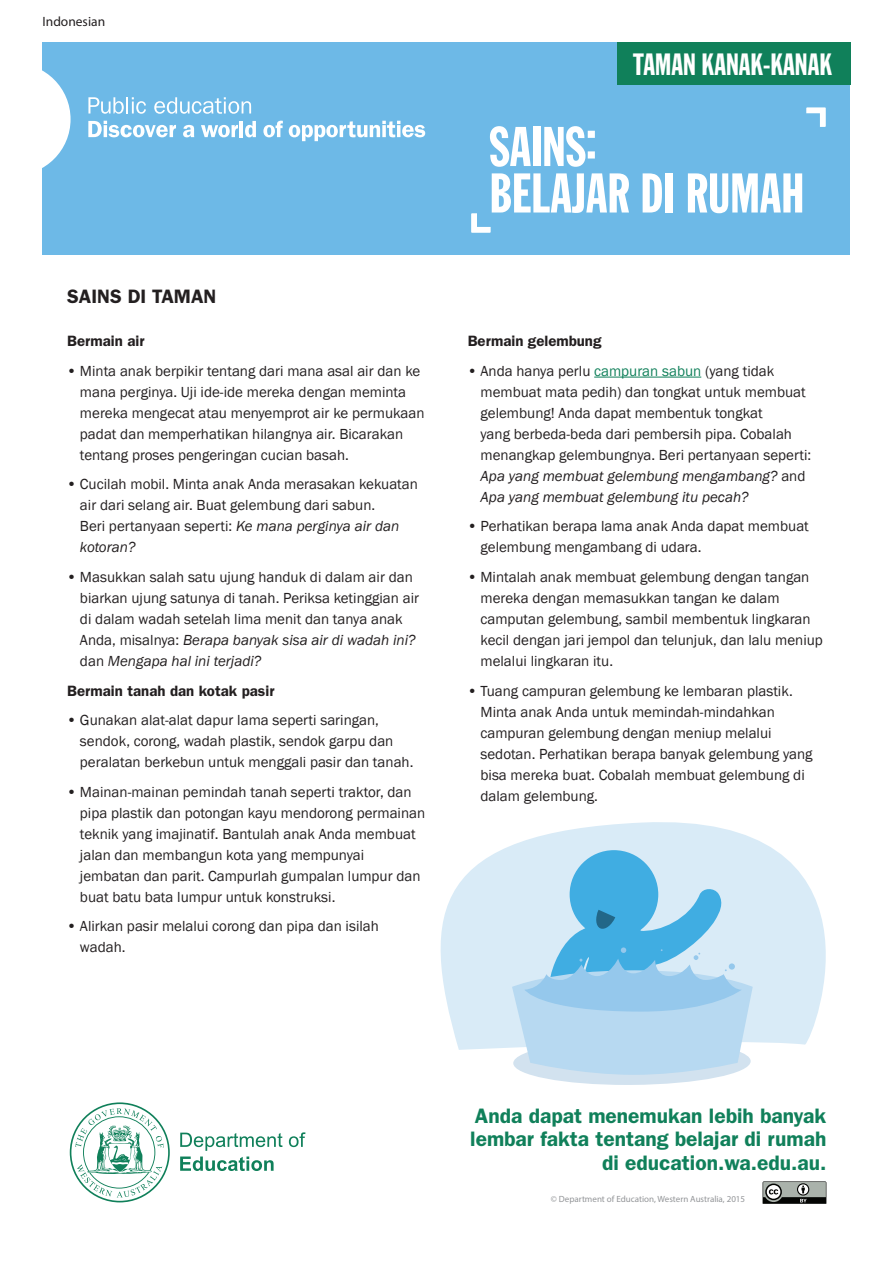
<style>
.page{position:relative;width:893px;height:1263px;background:#fff}
.page>*{position:absolute;margin:0;border:0;box-sizing:border-box;transform-origin:0 0}
.t1{font:54.9px "Franklin Gothic Extra Cond";color:#fff}
.t2{font:30px "Franklin Gothic Extra Cond";color:#fff}
.t3{font:600 21px/23.5px "ITC Franklin Gothic Std";color:#10805a;text-align:right}
.t4{font:600 19.5px "ITC Franklin Gothic Std";color:#231f20}
.t5{font:15px/21px "Franklin Gothic";color:#231f20}
.t6{font:600 15px "ITC Franklin Gothic Std";color:#231f20}
.t7{font:13.5px "Myriad Pro";color:#231f20}
.t8{font:9px "Myriad Pro";color:#939598}
.s1{font-family:"ITC Franklin Gothic Std";font-weight:600}
.s2{font-style:italic}
.s3{color:#10805a}
</style>
<div class="page">
<div style="left:43px;top:43px;width:807px;height:212px;background:#6db9e7"></div>
<svg style="left:42px;top:63px;width:29px;height:112px"></svg>
<svg style="left:88px;top:97px;width:58px;height:17px"></svg>
<svg style="left:154px;top:97px;width:97px;height:17px"></svg>
<svg style="left:88px;top:121px;width:88px;height:16px"></svg>
<svg style="left:183px;top:125px;width:11px;height:12px"></svg>
<svg style="left:201px;top:125px;width:37px;height:12px"></svg>
<hr style="left:240px;top:121px;width:3px;height:16px;background:#fff">
<svg style="left:245px;top:121px;width:11px;height:16px"></svg>
<svg style="left:263px;top:121px;width:20px;height:16px"></svg>
<svg style="left:289px;top:121px;width:136px;height:20px"></svg>
<div style="left:617px;top:43px;width:233px;height:42px;background:#10805a"></div>
<svg style="left:70px;top:1102px;width:100px;height:100px"></svg>
<svg style="left:289px;top:1132px;width:16px;height:15px"></svg>
<svg style="left:180px;top:1132px;width:103px;height:39px"></svg>
<svg style="left:763px;top:1181px;width:63px;height:23px"></svg>
<svg style="left:471px;top:213px;width:20px;height:20px"></svg>
<svg style="left:806px;top:107px;width:20px;height:20px"></svg>
<hr style="left:594px;top:377px;width:107px;height:1px;background:#10805a">
<svg style="left:440px;top:822px;width:386px;height:228px;fill:#d9ebf7"></svg>
<div style="left:570px;top:850px;width:88px;height:89px;background:#40ade2;border-radius:50%"></div>
<svg style="left:512px;top:887px;width:241px;height:198px;background:#a6d3ee"></svg>
<p class="t7" style="left:43px;top:13px;width:64px">Indonesian</p>
<p class="t4" style="left:67px;top:284px;width:151px">SAINS DI TAMAN</p>
<p class="t6" style="left:67px;top:332px;width:79px">Bermain air</p>
<p class="t5" style="left:80px;top:361px;width:346px;text-indent:-13px"><span class="s1">•</span> Minta anak berpikir tentang dari mana asal air dan ke mana perginya. Uji ide-ide mereka dengan meminta mereka mengecat atau menyemprot air ke permukaan padat dan memperhatikan hilangnya air. Bicarakan tentang proses pengeringan cucian basah.</p>
<p class="t5" style="left:80px;top:474px;width:339px;text-indent:-13px"><span class="s1">•</span> Cucilah mobil. Minta anak Anda merasakan kekuatan air dari selang air. Buat gelembung dari sabun.<br>Beri pertanyaan seperti: <span class="s2">Ke mana perginya air dan kotoran?</span></p>
<p class="t5" style="left:80px;top:567px;width:341px;text-indent:-13px"><span class="s1">•</span> Masukkan salah satu ujung handuk di dalam air dan biarkan ujung satunya di tanah. Periksa ketinggian air di dalam wadah setelah lima menit dan tanya anak Anda, misalnya: <span class="s2">Berapa banyak sisa air di wadah ini? </span>dan <span class="s2">Mengapa hal ini terjadi?</span></p>
<p class="t6" style="left:67px;top:681px;width:209px">Bermain tanah dan kotak pasir</p>
<p class="t5" style="left:80px;top:710px;width:335px;text-indent:-13px"><span class="s1">•</span> Gunakan alat-alat dapur lama seperti saringan, sendok, corong, wadah plastik, sendok garpu dan peralatan berkebun untuk menggali pasir dan tanah.</p>
<p class="t5" style="left:80px;top:781px;width:347px;text-indent:-13px"><span class="s1">•</span> Mainan-mainan pemindah tanah seperti traktor, dan pipa plastik dan potongan kayu mendorong permainan teknik yang imajinatif. Bantulah anak Anda membuat jalan dan membangun kota yang mempunyai jembatan dan parit. Campurlah gumpalan lumpur dan buat batu bata lumpur untuk konstruksi.</p>
<p class="t5" style="left:80px;top:916px;width:300px;text-indent:-13px"><span class="s1">•</span> Alirkan pasir melalui corong dan pipa dan isilah wadah.</p>
<h2 class="t2" style="left:634px;top:48px;width:200px">TAMAN KANAK-KANAK</h2>
<p class="t1" style="left:489px;top:117px;width:109px">SAINS:</p>
<p class="t1" style="left:489px;top:164px;width:317px">BELAJAR DI RUMAH</p>
<p class="t6" style="left:468px;top:332px;width:135px">Bermain gelembung</p>
<p class="t5" style="left:480px;top:361px;width:332px;text-indent:-13px"><span class="s1">•</span> Anda hanya perlu <span class="s3">campuran sabun</span> (yang tidak membuat mata pedih) dan tongkat untuk membuat gelembung! Anda dapat membentuk tongkat<br>yang berbeda-beda dari pembersih pipa. Cobalah menangkap gelembungnya. Beri pertanyaan seperti:<br><span class="s2">Apa yang membuat gelembung mengambang?</span> and <span class="s2">Apa yang membuat gelembung itu pecah?</span></p>
<p class="t5" style="left:480px;top:516px;width:330px;text-indent:-13px"><span class="s1">•</span> Perhatikan berapa lama anak Anda dapat membuat gelembung mengambang di udara.</p>
<p class="t5" style="left:480px;top:567px;width:344px;text-indent:-13px"><span class="s1">•</span> Mintalah anak membuat gelembung dengan tangan mereka dengan memasukkan tangan ke dalam camputan gelembung, sambil membentuk lingkaran kecil dengan jari jempol dan telunjuk, dan lalu meniup melalui lingkaran itu.</p>
<p class="t5" style="left:480px;top:680px;width:334px;text-indent:-13px"><span class="s1">•</span> Tuang campuran gelembung ke lembaran plastik.<br>Minta anak Anda untuk memindah-mindahkan campuran gelembung dengan meniup melalui sedotan. Perhatikan berapa banyak gelembung yang bisa mereka buat. Cobalah membuat gelembung di dalam gelembung.</p>
<h3 class="t3" style="left:470px;top:1104px;width:358px">Anda dapat menemukan lebih banyak lembar fakta tentang belajar di rumah di education.wa.edu.au.</h3>
<p class="t8" style="left:551px;top:1193px;width:196px">© Department of Education, Western Australia, 2015</p>
</div>
